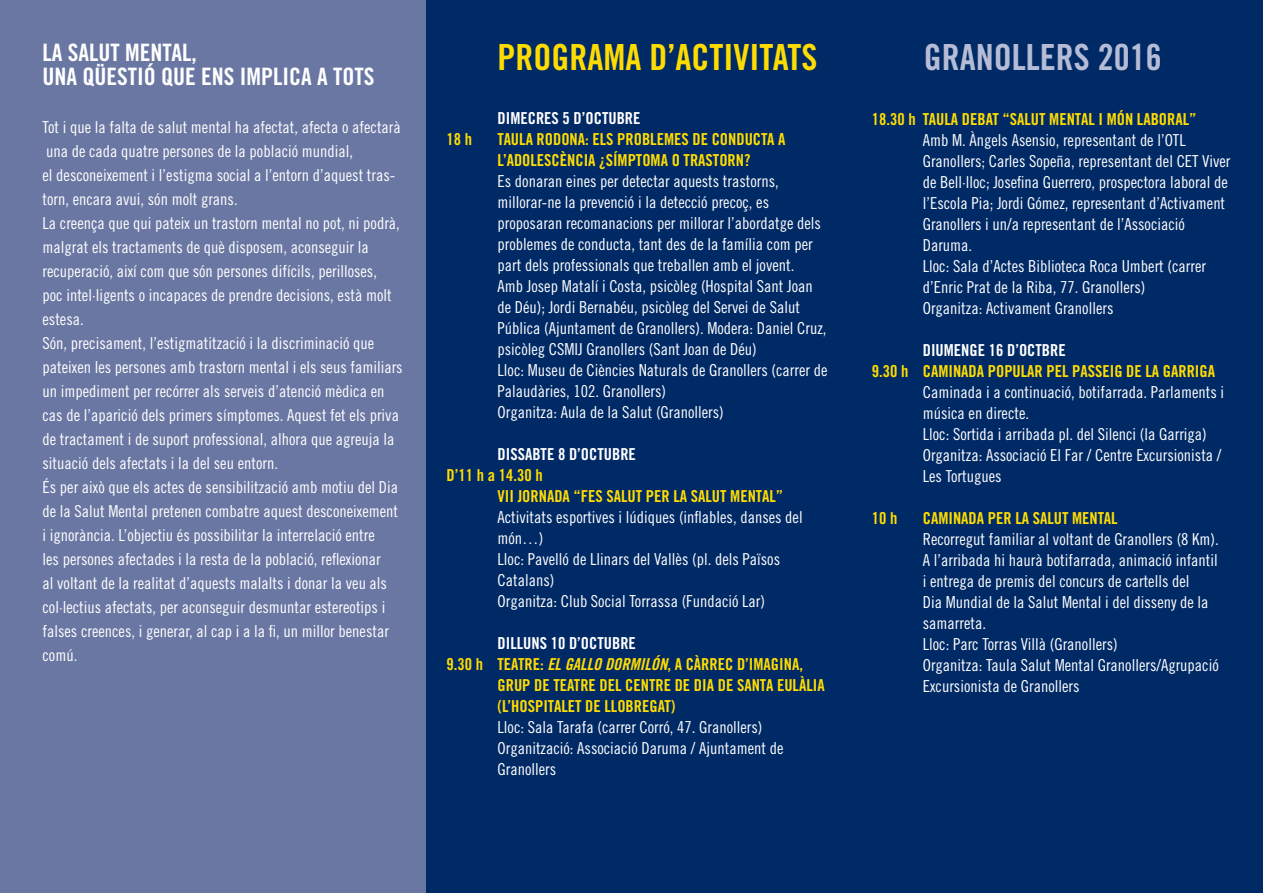
<style>
.page{position:relative;width:1263px;height:893px;background:#fff}
.page>*{position:absolute;margin:0;border:0;box-sizing:border-box;transform-origin:0 0}
.t1{font:36px "Trade Gothic Bold Cond Twenty";color:#ffdc01}
.t2{font:36px "Trade Gothic Bold Cond Twenty";color:#b6bcd5}
.t3{font:24px/24px "Trade Gothic Bold Cond Twenty";color:#fff}
.t4{font:16.5px/21px "Trade Gothic Cond Eighteen";color:#fff}
.t5{font:16.5px/21px "Trade Gothic Bold Cond Twenty";color:#ffdc01}
.t6{font:16.5px "Trade Gothic Bold Cond Twenty";color:#fff}
.s1{font-family:"Trade Gothic Bold Cond Twenty Obl"}
</style>
<div class="page">
<div style="left:425px;top:0;width:838px;height:893px;background:#002a66"></div>
<div style="left:0;top:0;width:425px;height:893px;background:#6a77a3"></div>
<h2 class="t3" style="left:43px;top:40px;width:333px">LA SALUT MENTAL,<br>UNA QÜESTIÓ QUE ENS IMPLICA A TOTS</h2>
<p class="t4" style="left:43px;top:115px;width:362px;line-height:24px">Tot i que la falta de salut mental ha afectat, afecta o afectarà una de cada quatre persones de la població mundial,<br>el desconeixement i l’estigma social a l’entorn d’aquest tras&shy;torn, encara avui, són molt grans.<br>La creença que qui pateix un trastorn mental no pot, ni podrà, malgrat els tractaments de què disposem, aconseguir la recuperació, així com que són persones difícils, perilloses,<br>poc intel·ligents o incapaces de prendre decisions, està molt estesa.<br>Són, precisament, l’estigmatització i la discriminació que pateixen les persones amb trastorn mental i els seus familiars un impediment per recórrer als serveis d’atenció mèdica en cas de l’aparició dels primers símptomes. Aquest fet els priva de tractament i de suport professional, alhora que agreuja la situació dels afectats i la del seu entorn.<br>És per això que els actes de sensibilització amb motiu del Dia de la Salut Mental pretenen combatre aquest desconeixement i ignorància. L’objectiu és possibilitar la interrelació entre<br>les persones afectades i la resta de la població, reflexionar<br>al voltant de la realitat d’aquests malalts i donar la veu als col·lectius afectats, per aconseguir desmuntar estereotips i falses creences, i generar, al cap i a la fi, un millor benestar comú.</p>
<h1 class="t1" style="left:497px;top:35px;width:321px">PROGRAMA D’ACTIVITATS</h1>
<h1 class="t2" style="left:924px;top:35px;width:239px">GRANOLLERS 2016</h1>
<p class="t6" style="left:497px;top:108px;width:144px">DIMECRES 5 D’OCTUBRE</p>
<p class="t5" style="left:446px;top:129px;width:27px">18 h</p>
<p class="t5" style="left:497px;top:129px;width:290px">TAULA RODONA: ELS PROBLEMES DE CONDUCTA A<br>L’ADOLESCÈNCIA ¿SÍMPTOMA O TRASTORN?</p>
<p class="t4" style="left:497px;top:171px;width:331px">Es donaran eines per detectar aquests trastorns, millorar-ne la prevenció i la detecció precoç, es proposaran recomanacions per millorar l’abordatge dels problemes de conducta, tant des de la família com per part dels professionals que treballen amb el jovent.<br>Amb Josep Matalí i Costa, psicòleg (Hospital Sant Joan de Déu); Jordi Bernabéu, psicòleg del Servei de Salut Pública (Ajuntament de Granollers). Modera: Daniel Cruz, psicòleg CSMIJ Granollers (Sant Joan de Déu)<br>Lloc: Museu de Ciències Naturals de Granollers (carrer de Palaudàries, 102. Granollers)<br>Organitza: Aula de la Salut (Granollers)</p>
<p class="t6" style="left:497px;top:444px;width:140px">DISSABTE 8 D’OCTUBRE</p>
<p class="t5" style="left:497px;top:465px;width:287px;text-indent:-51px">D’11 h a 14.30 h<br>VII JORNADA “FES SALUT PER LA SALUT MENTAL”</p>
<p class="t4" style="left:497px;top:507px;width:307px">Activitats esportives i lúdiques (inflables, danses del món…)<br>Lloc: Pavelló de Llinars del Vallès (pl. dels Països Catalans)<br>Organitza: Club Social Torrassa (Fundació Lar)</p>
<p class="t6" style="left:497px;top:633px;width:140px">DILLUNS 10 D’OCTUBRE</p>
<p class="t5" style="left:446px;top:654px;width:358px">9.30 h TEATRE: <span class="s1">EL GALLO DORMILÓN</span>, A CÀRREC D’IMAGINA,</p>
<p class="t5" style="left:497px;top:675px;width:329px">GRUP DE TEATRE DEL CENTRE DE DIA DE SANTA EULÀLIA</p>
<p class="t5" style="left:497px;top:696px;width:179px">(L’HOSPITALET DE LLOBREGAT)</p>
<p class="t4" style="left:497px;top:717px;width:287px">Lloc: Sala Tarafa (carrer Corró, 47. Granollers)<br>Organització: Associació Daruma / Ajuntament de<br>Granollers</p>
<p class="t5" style="left:872px;top:108px;width:326px">18.30 h TAULA DEBAT “SALUT MENTAL I MÓN LABORAL”</p>
<p class="t4" style="left:923px;top:129px;width:309px">Amb M. Àngels Asensio, representant de l’OTL Granollers; Carles Sopeña, representant del CET Viver de Bell·lloc; Josefina Guerrero, prospectora laboral de l’Escola Pia; Jordi Gómez, representant d’Activament Granollers i un/a representant de l’Associació Daruma.<br>Lloc: Sala d’Actes Biblioteca Roca Umbert (carrer d’Enric Prat de la Riba, 77. Granollers)<br>Organitza: Activament Granollers</p>
<p class="t6" style="left:923px;top:340px;width:144px">DIUMENGE 16 D’OCTBRE</p>
<p class="t5" style="left:872px;top:360px;width:345px">9.30 h CAMINADA POPULAR PEL PASSEIG DE LA GARRIGA</p>
<p class="t4" style="left:923px;top:381px;width:303px">Caminada i a continuació, botifarrada. Parlaments i música en directe.<br>Lloc: Sortida i arribada pl. del Silenci (la Garriga)<br>Organitza: Associació El Far / Centre Excursionista / Les Tortugues</p>
<p class="t5" style="left:872px;top:507px;width:27px">10 h</p>
<p class="t5" style="left:923px;top:507px;width:196px">CAMINADA PER LA SALUT MENTAL</p>
<p class="t4" style="left:923px;top:528px;width:298px">Recorregut familiar al voltant de Granollers (8 Km).<br>A l’arribada hi haurà botifarrada, animació infantil i entrega de premis del concurs de cartells del<br>Dia Mundial de la Salut Mental i del disseny de la samarreta.<br>Lloc: Parc Torras Villà (Granollers)<br>Organitza: Taula Salut Mental Granollers/Agrupació Excursionista de Granollers</p>
</div>
